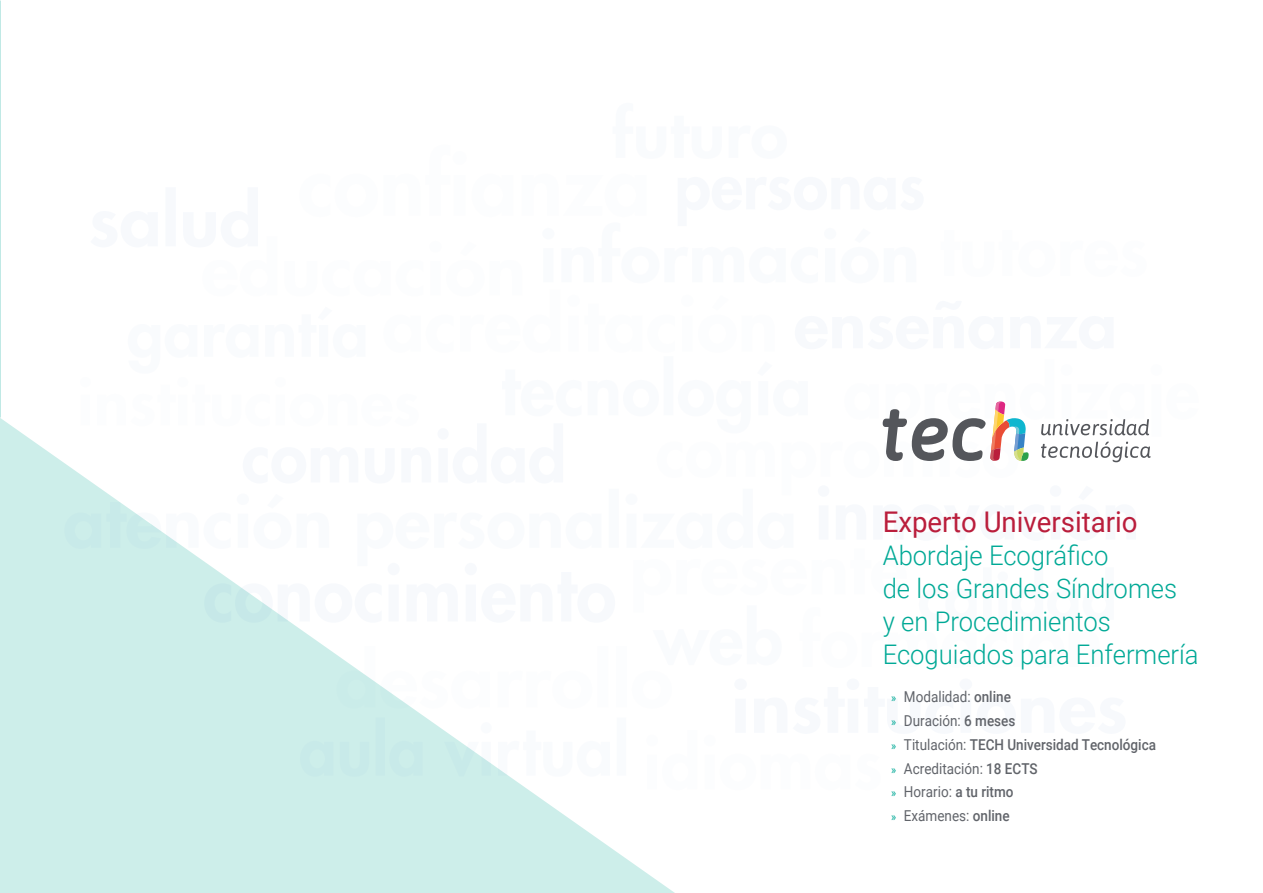
<style>
.page{position:relative;width:1263px;height:893px;background:#fff}
.page>*{position:absolute;margin:0;border:0;box-sizing:border-box;transform-origin:0 0}
.t1{font:28.5px "Roboto";color:#ba1e3c}
.t2{font:300 27px/33px "Roboto";color:#00a996;scale:.95 1}
.t3{font:15px/23.7px "Roboto";color:#61646a;scale:.9 1}
.s1{font-size:12px;color:#00a996}
.s2{font-weight:500}
</style>
<div class="page">
<svg style="left:0;top:418px;width:675px;height:475px;background:#d1efec"></svg>
<svg style="left:64px;top:401px;width:1087px;height:389px"></svg>
<h1 class="t1" style="left:883px;top:502px;width:256px">Experto Universitario</h1>
<h2 class="t2" style="left:883px;top:538px;width:334px">Abordaje Ecográfico<br>de los Grandes Síndromes<br>y en Procedimientos<br>Ecoguiados para Enfermería</h2>
<p class="t3" style="left:891px;top:685px;width:296px"><span class="s1">»</span> Modalidad: <span class="s2">online<br></span><span class="s1">»</span> Duración: <span class="s2">6 meses<br></span><span class="s1">»</span> Titulación: <span class="s2">TECH Universidad Tecnológica </span><span class="s1">»</span> Acreditación: <span class="s2">18 ECTS<br></span><span class="s1">»</span> Horario: <span class="s2">a tu ritmo<br></span><span class="s1">»</span> Exámenes: <span class="s2">online</span></p>
</div>
